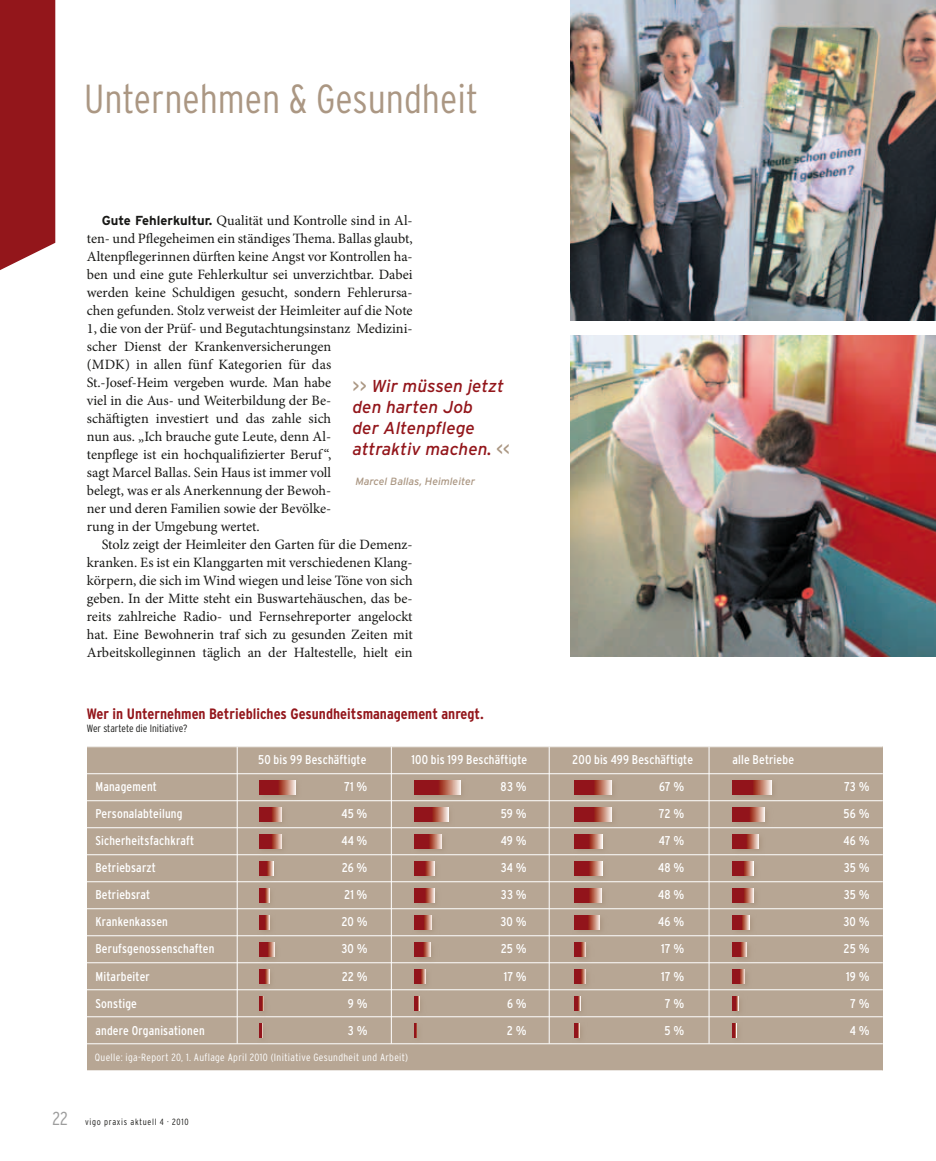
<style>
.page{position:relative;width:936px;height:1161px;background:#fff}
.page>*{position:absolute;margin:0;border:0;box-sizing:border-box;transform-origin:0 0}
.t1{font:300 condensed 40.5px "Interstate";color:#ab9783}
.t2{font:italic 17.25px/21px "Interstate";color:#93161b}
.t3{font:700 condensed 15px "Interstate";color:#93161b}
.t4{font:14.25px/18px "Minion Pro";color:#181816}
.t5{font:condensed 12.75px "Interstate";letter-spacing:.015em;color:#fff}
.t6{font:300 condensed 10.5px "Interstate";letter-spacing:.03em;color:#fff}
.t7{font:300 condensed 10.5px "Interstate";color:#181816}
.t8{font:italic 10.5px "Interstate";color:#ab9783}
.t9{font:300 condensed 9px "Interstate";letter-spacing:.08em;color:#181816}
.s1{font-family:"Interstate";font-weight:700;font-size:13.05px}
.s2{font-style:normal;color:#ab9783}
.s3{font-size:18.75px;color:#9d9d9d}
</style>
<div class="page">
<div style="left:87px;top:747px;width:795px;height:324px;background:#b7a694"></div>
<hr style="left:87px;top:773px;width:795px;height:1px;background:#fff">
<hr style="left:87px;top:800px;width:795px;height:1px;background:#fff">
<hr style="left:87px;top:827px;width:795px;height:1px;background:#fff">
<hr style="left:87px;top:854px;width:795px;height:1px;background:#fff">
<hr style="left:87px;top:881px;width:795px;height:1px;background:#fff">
<hr style="left:87px;top:908px;width:795px;height:1px;background:#fff">
<hr style="left:87px;top:935px;width:795px;height:1px;background:#fff">
<hr style="left:87px;top:962px;width:795px;height:1px;background:#fff">
<hr style="left:87px;top:989px;width:795px;height:1px;background:#fff">
<hr style="left:87px;top:1016px;width:795px;height:1px;background:#fff">
<hr style="left:87px;top:1043px;width:795px;height:1px;background:#fff">
<hr style="left:87px;top:1070px;width:795px;height:1px;background:#fff">
<svg style="left:257px;top:778px;width:521px;height:266px"></svg>
<svg style="left:260px;top:781px;width:35px;height:13px"></svg>
<svg style="left:260px;top:808px;width:22px;height:13px"></svg>
<svg style="left:260px;top:835px;width:22px;height:13px"></svg>
<svg style="left:260px;top:862px;width:13px;height:13px"></svg>
<svg style="left:260px;top:889px;width:9px;height:13px"></svg>
<svg style="left:260px;top:916px;width:9px;height:13px"></svg>
<svg style="left:260px;top:943px;width:14px;height:13px"></svg>
<svg style="left:260px;top:970px;width:9px;height:13px"></svg>
<svg style="left:260px;top:997px;width:3px;height:13px"></svg>
<svg style="left:260px;top:1024px;width:2px;height:13px"></svg>
<svg style="left:415px;top:781px;width:45px;height:13px"></svg>
<svg style="left:415px;top:808px;width:33px;height:13px"></svg>
<svg style="left:415px;top:835px;width:27px;height:13px"></svg>
<svg style="left:415px;top:862px;width:19px;height:13px"></svg>
<svg style="left:415px;top:889px;width:19px;height:13px"></svg>
<svg style="left:415px;top:916px;width:16px;height:13px"></svg>
<svg style="left:415px;top:943px;width:15px;height:13px"></svg>
<svg style="left:415px;top:970px;width:10px;height:13px"></svg>
<svg style="left:415px;top:997px;width:4px;height:13px"></svg>
<svg style="left:415px;top:1024px;width:1px;height:13px"></svg>
<svg style="left:575px;top:781px;width:36px;height:13px"></svg>
<svg style="left:575px;top:808px;width:36px;height:13px"></svg>
<svg style="left:575px;top:835px;width:27px;height:13px"></svg>
<svg style="left:575px;top:862px;width:27px;height:13px"></svg>
<svg style="left:575px;top:889px;width:26px;height:13px"></svg>
<svg style="left:575px;top:916px;width:25px;height:13px"></svg>
<svg style="left:575px;top:943px;width:10px;height:13px"></svg>
<svg style="left:575px;top:970px;width:10px;height:13px"></svg>
<svg style="left:575px;top:997px;width:5px;height:13px"></svg>
<svg style="left:575px;top:1024px;width:4px;height:13px"></svg>
<svg style="left:733px;top:781px;width:38px;height:13px"></svg>
<svg style="left:733px;top:808px;width:31px;height:13px"></svg>
<svg style="left:733px;top:835px;width:25px;height:13px"></svg>
<svg style="left:733px;top:862px;width:20px;height:13px"></svg>
<svg style="left:733px;top:889px;width:20px;height:13px"></svg>
<svg style="left:733px;top:916px;width:16px;height:13px"></svg>
<svg style="left:733px;top:943px;width:13px;height:13px"></svg>
<svg style="left:733px;top:970px;width:12px;height:13px"></svg>
<svg style="left:733px;top:997px;width:5px;height:13px"></svg>
<svg style="left:733px;top:1024px;width:3px;height:13px"></svg>
<hr style="left:391px;top:747px;width:1px;height:296px;background:#fff">
<hr style="left:237px;top:747px;width:1px;height:296px;background:#fff">
<hr style="left:549px;top:747px;width:1px;height:296px;background:#fff">
<hr style="left:708px;top:747px;width:1px;height:296px;background:#fff">
<img style="left:570px;top:0;width:365px;height:321px">
<img style="left:570px;top:336px;width:365px;height:321px">
<div style="left:0;top:0;width:55px;height:270px;background:#93161b"></div>
<h1 class="t1" style="left:84px;top:74px;width:395px">Unternehmen &amp; Gesundheit</h1>
<p class="t4" style="left:87px;top:211px;width:327px;text-indent:15px"><span class="s1">Gute Fehlerkultur.</span> Qualität und Kontrolle sind in Al&shy;ten- und Pflegeheimen ein ständiges Thema. Ballas glaubt, Altenpflegerinnen dürften keine Angst vor Kontrollen ha&shy;ben und eine gute Fehlerkultur sei unverzichtbar. Dabei werden keine Schuldigen gesucht, sondern Fehlerursa&shy;chen gefunden. Stolz verweist der Heimleiter auf die Note 1, die von der Prüf- und Begutachtungsinstanz Medizini&shy;scher Dienst der Krankenversicherungen<br>(MDK) in allen fünf Kategorien für das St.-Josef-Heim vergeben wurde. Man habe<br>viel in die Aus- und Weiterbildung der Be-<br>schäftigten investiert und das zahle sich<br>nun aus. „Ich brauche gute Leute, denn Al-<br>tenpflege ist ein hochqualifizierter Beruf “,<br>sagt Marcel Ballas. Sein Haus ist immer voll<br>belegt, was er als Anerkennung der Bewoh-<br>ner und deren Familien sowie der Bevölke-<br>rung in der Umgebung wertet.</p>
<p class="t4" style="left:87px;top:535px;width:327px;text-align:justify;text-indent:15px">Stolz zeigt der Heimleiter den Garten für die Demenz&shy;kranken. Es ist ein Klanggarten mit verschiedenen Klang&shy;körpern, die sich im Wind wiegen und leise Töne von sich geben. In der Mitte steht ein Buswartehäuschen, das be&shy;reits zahlreiche Radio- und Fernsehreporter angelockt hat. Eine Bewohnerin traf sich zu gesunden Zeiten mit Arbeitskolleginnen täglich an der Haltestelle, hielt ein</p>
<p class="t2" style="left:352px;top:375px;width:159px"><span class="s2">&gt;&gt;</span> Wir müssen jetzt den harten Job<br>der Altenpflege attraktiv machen. <span class="s2">&lt;&lt;</span></p>
<p class="t8" style="left:355px;top:475px;width:121px">Marcel Ballas, Heimleiter</p>
<p class="t3" style="left:87px;top:704px;width:398px">Wer in Unternehmen Betriebliches Gesundheitsmanagement anregt.</p>
<p class="t7" style="left:87px;top:722px;width:102px">Wer startete die Initiative?</p>
<p class="t5" style="left:258px;top:752px;width:110px">50 bis 99 Beschäftigte</p>
<p class="t5" style="left:411px;top:752px;width:117px">100 bis 199 Beschäftigte</p>
<p class="t5" style="left:572px;top:752px;width:122px">200 bis 499 Beschäftigte</p>
<p class="t5" style="left:732px;top:752px;width:63px">alle Betriebe</p>
<p class="t5" style="left:95px;top:779px;width:63px">Management</p>
<p class="t5" style="left:344px;top:779px;width:25px">71%</p>
<p class="t5" style="left:500px;top:779px;width:27px">83%</p>
<p class="t5" style="left:659px;top:779px;width:27px">67 %</p>
<p class="t5" style="left:844px;top:779px;width:27px">73%</p>
<p class="t5" style="left:95px;top:806px;width:89px">Personalabteilung</p>
<p class="t5" style="left:341px;top:806px;width:27px">45%</p>
<p class="t5" style="left:501px;top:806px;width:27px">59%</p>
<p class="t5" style="left:658px;top:806px;width:27px">72%</p>
<p class="t5" style="left:843px;top:806px;width:27px">56%</p>
<p class="t5" style="left:95px;top:833px;width:100px">Sicherheitsfachkraft</p>
<p class="t5" style="left:341px;top:833px;width:28px">44%</p>
<p class="t5" style="left:501px;top:833px;width:27px">49%</p>
<p class="t5" style="left:658px;top:833px;width:27px">47%</p>
<p class="t5" style="left:843px;top:833px;width:28px">46%</p>
<p class="t5" style="left:95px;top:860px;width:62px">Betriebsarzt</p>
<p class="t5" style="left:342px;top:860px;width:27px">26%</p>
<p class="t5" style="left:500px;top:860px;width:27px">34%</p>
<p class="t5" style="left:658px;top:860px;width:28px">48%</p>
<p class="t5" style="left:843px;top:860px;width:27px">35%</p>
<p class="t5" style="left:95px;top:887px;width:56px">Betriebsrat</p>
<p class="t5" style="left:344px;top:887px;width:25px">21%</p>
<p class="t5" style="left:501px;top:887px;width:27px">33%</p>
<p class="t5" style="left:658px;top:887px;width:28px">48%</p>
<p class="t5" style="left:843px;top:887px;width:27px">35%</p>
<p class="t5" style="left:95px;top:914px;width:74px">Krankenkassen</p>
<p class="t5" style="left:341px;top:914px;width:28px">20%</p>
<p class="t5" style="left:500px;top:914px;width:28px">30%</p>
<p class="t5" style="left:658px;top:914px;width:28px">46%</p>
<p class="t5" style="left:843px;top:914px;width:28px">30%</p>
<p class="t5" style="left:95px;top:941px;width:121px">Berufsgenossenschaften</p>
<p class="t5" style="left:341px;top:941px;width:28px">30%</p>
<p class="t5" style="left:500px;top:941px;width:27px">25%</p>
<p class="t5" style="left:661px;top:941px;width:24px">17%</p>
<p class="t5" style="left:843px;top:941px;width:27px">25%</p>
<p class="t5" style="left:95px;top:968px;width:56px">Mitarbeiter</p>
<p class="t5" style="left:341px;top:968px;width:27px">22%</p>
<p class="t5" style="left:503px;top:968px;width:24px">17%</p>
<p class="t5" style="left:661px;top:968px;width:24px">17%</p>
<p class="t5" style="left:846px;top:968px;width:25px">19%</p>
<p class="t5" style="left:95px;top:995px;width:43px">Sonstige</p>
<p class="t5" style="left:348px;top:995px;width:21px">9%</p>
<p class="t5" style="left:507px;top:995px;width:21px">6%</p>
<p class="t5" style="left:665px;top:995px;width:21px">7%</p>
<p class="t5" style="left:850px;top:995px;width:21px">7%</p>
<p class="t5" style="left:95px;top:1022px;width:111px">andere Organisationen</p>
<p class="t5" style="left:348px;top:1022px;width:21px">3%</p>
<p class="t5" style="left:507px;top:1022px;width:21px">2%</p>
<p class="t5" style="left:664px;top:1022px;width:21px">5%</p>
<p class="t5" style="left:849px;top:1022px;width:21px">4%</p>
<p class="t6" style="left:95px;top:1051px;width:315px">Quelle: iga-Report 20, 1. Auflage April 2010 (Initiative Gesundheit und Arbeit)</p>
<p class="t9" style="left:52px;top:1116px;width:138px"><span class="s3">22</span> vigo praxis aktuell 4 · 2010</p>
</div>
